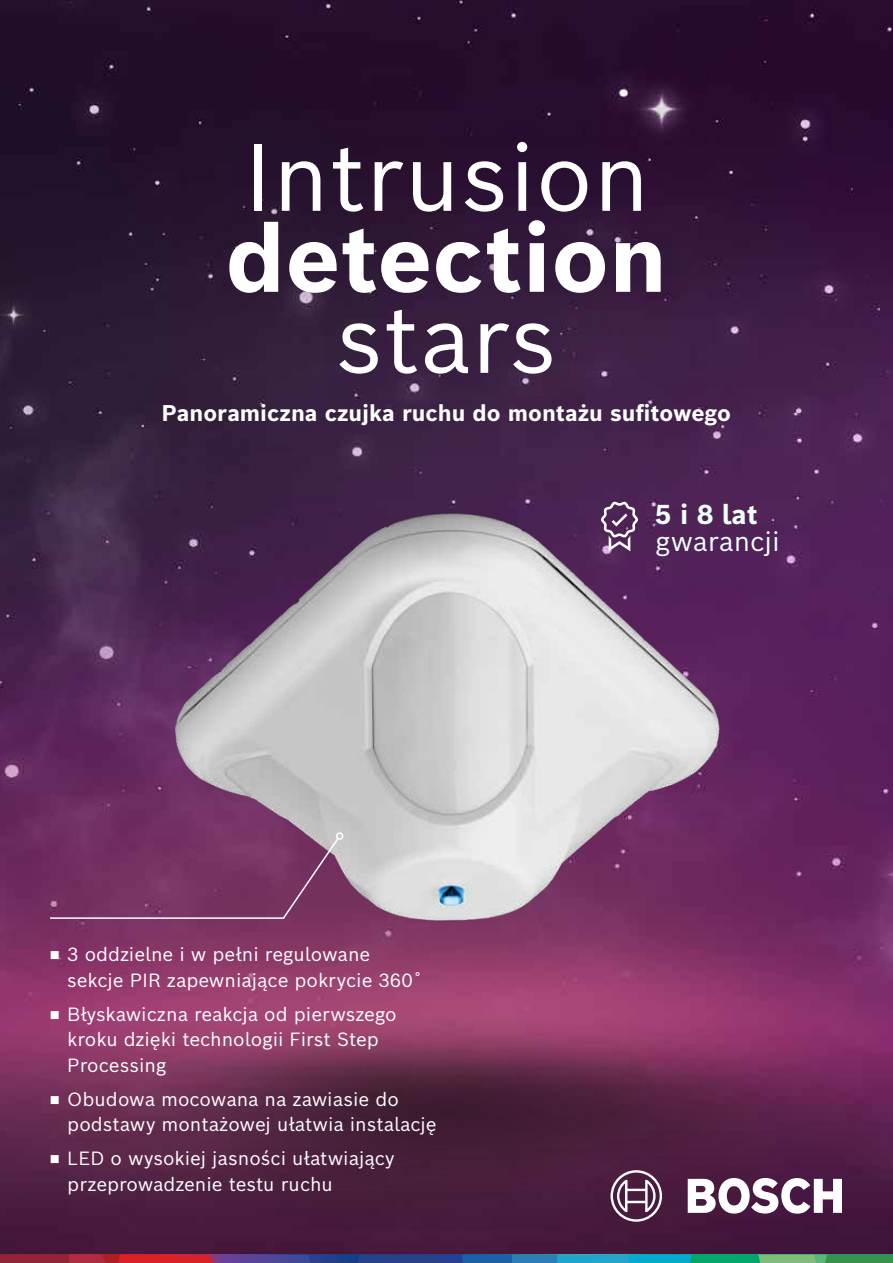
<style>
.page{position:relative;width:893px;height:1263px;background:#fff}
.page>*{position:absolute;margin:0;border:0;box-sizing:border-box;transform-origin:0 0}
.t1{font:93px "Bosch Sans";color:#fff}
.t2{font:700 93px "Bosch Sans";color:#fff}
.t3{font:26.7px "Bosch Sans";color:#efffff}
.t4{font:700 26.7px "Bosch Sans";color:#efffff}
.t5{font:700 22.2px "Bosch Sans";color:#fff}
.t6{font:18.75px/25.5px "Bosch Sans";color:#fff}
</style>
<div class="page">
<img style="left:0;top:0;width:893px;height:1254px">
<img style="left:160px;top:503px;width:570px;height:430px">
<div style="left:127px;top:369px;width:637px;height:91px;background:#1c102f;opacity:.3"></div>
<div style="left:206px;top:119px;width:478px;height:278px;background:#1c102f;opacity:.3"></div>
<svg style="left:49px;top:836px;width:291px;height:83px;background:#793867"></svg>
<div style="left:336px;top:832px;width:7px;height:8px;border:2px solid #fff;border-radius:50%"></div>
<img style="left:1px;top:986px;width:892px;height:243px">
<svg style="left:601px;top:501px;width:37px;height:50px"></svg>
<div style="left:0;top:1254px;width:69px;height:9px;background:#902336"></div>
<svg style="left:69px;top:1254px;width:824px;height:9px;background:#486b81"></svg>
<svg style="left:688px;top:1178px;width:154px;height:36px"></svg>
<svg style="left:610px;top:1170px;width:52px;height:52px"></svg>
<h1 class="t1" style="left:243px;top:114px;width:409px">Intrusion</h1>
<h1 class="t2" style="left:225px;top:196px;width:443px">detection</h1>
<h1 class="t1" style="left:335px;top:276px;width:223px">stars</h1>
<p class="t5" style="left:162px;top:398px;width:571px">Panoramiczna czujka ruchu do montażu sufitowego</p>
<p class="t6" style="left:67px;top:941px;width:357px;text-indent:-17px">◾ 3 oddzielne i w pełni regulowane sekcje PIR zapewniające pokrycie 360˚</p>
<p class="t6" style="left:67px;top:1000px;width:331px;text-indent:-17px">◾ Błyskawiczna reakcja od pierwszego kroku dzięki technologii First Step<br>Processing</p>
<p class="t6" style="left:67px;top:1085px;width:371px;text-indent:-17px">◾ Obudowa mocowana na zawiasie do podstawy montażowej ułatwia instalację</p>
<p class="t6" style="left:67px;top:1145px;width:329px;text-indent:-17px">◾ LED o wysokiej jasności ułatwiający przeprowadzenie testu ruchu</p>
<h2 class="t4" style="left:655px;top:496px;width:104px">5 i 8 lat</h2>
<h2 class="t3" style="left:655px;top:524px;width:126px">gwarancji</h2>
</div>
